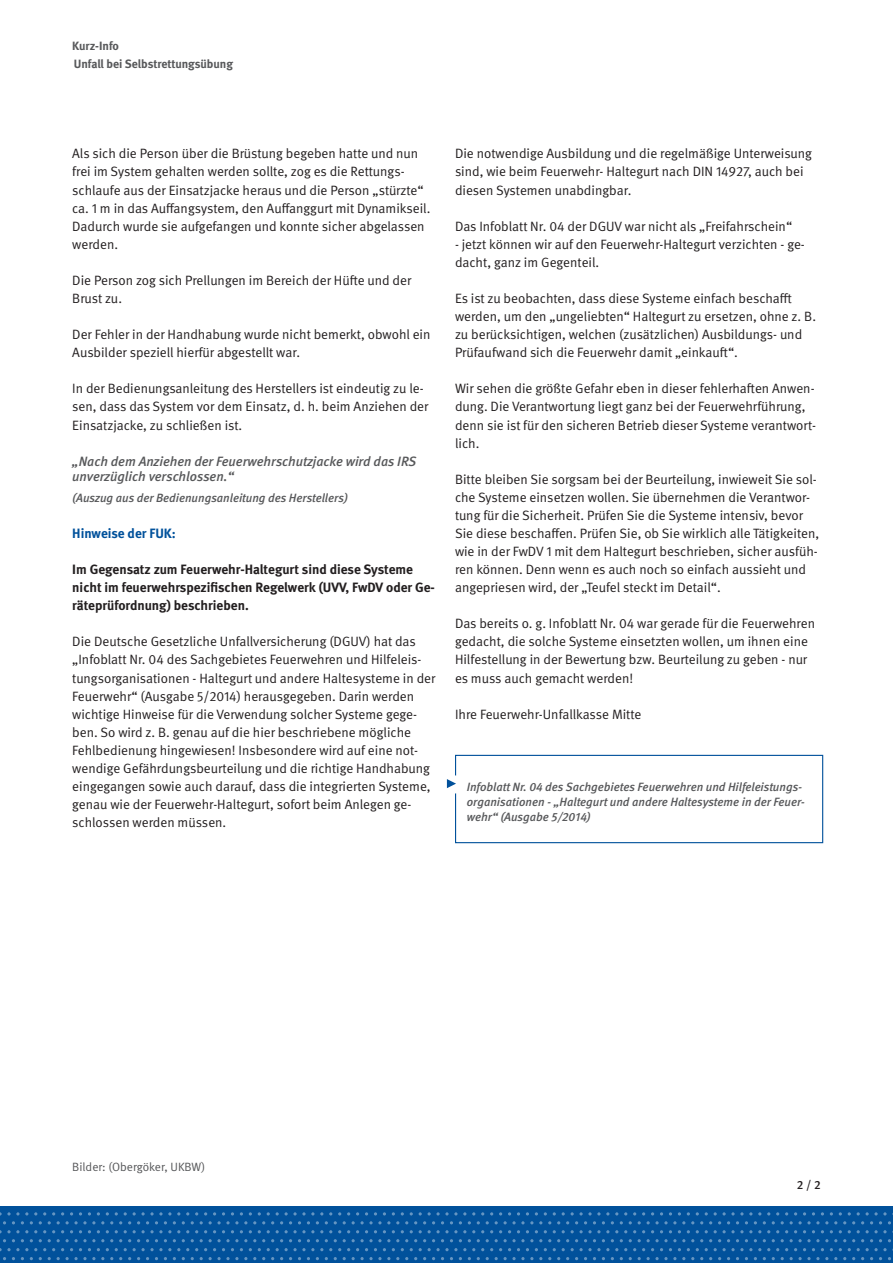
<style>
.page{position:relative;width:893px;height:1263px;background:#fff}
.page>*{position:absolute;margin:0;border:0;box-sizing:border-box;transform-origin:0 0}
.Fließtext{font:13.5px/18px "DGUV Meta";color:#231f20}
.Fließtext-2{font:700 13.5px/18px "DGUV Meta";color:#231f20}
.Marginaltext_Medium{font:italic 500 13.5px/15px "DGUV Meta";color:#57585a}
.Zwischenüberschrift{font:700 13.5px "DGUV Meta";color:#01519b}
.Marginaltext_Medium-2{font:italic 500 12px/15px "DGUV Meta";color:#57585a}
.Kolumnentitel_li{font:700 12px "DGUV Meta";letter-spacing:-.005em;color:#57585a}
.Bildunterschrift{font:12px "DGUV Meta";color:#57585a}
.Seitenzahlen_re{font:500 12px "DGUV Meta";color:#231f20}
</style>
<div class="page">
<div style="left:0;top:1207px;width:893px;height:56px;background:#01519b"></div>
<svg style="left:276px;top:1212px;width:38px;height:3px"></svg>
<svg style="left:419px;top:1212px;width:47px;height:3px"></svg>
<svg style="left:571px;top:1212px;width:38px;height:3px"></svg>
<svg style="left:714px;top:1212px;width:38px;height:3px"></svg>
<svg style="left:857px;top:1212px;width:36px;height:3px"></svg>
<svg style="left:276px;top:1230px;width:38px;height:3px"></svg>
<svg style="left:419px;top:1230px;width:47px;height:3px"></svg>
<svg style="left:571px;top:1230px;width:38px;height:3px"></svg>
<svg style="left:714px;top:1230px;width:38px;height:3px"></svg>
<svg style="left:857px;top:1230px;width:36px;height:3px"></svg>
<svg style="left:276px;top:1248px;width:38px;height:3px"></svg>
<svg style="left:419px;top:1248px;width:47px;height:3px"></svg>
<svg style="left:571px;top:1248px;width:38px;height:3px"></svg>
<svg style="left:714px;top:1248px;width:38px;height:3px"></svg>
<svg style="left:857px;top:1248px;width:36px;height:3px"></svg>
<svg style="left:209px;top:1221px;width:38px;height:3px"></svg>
<svg style="left:352px;top:1221px;width:38px;height:3px"></svg>
<svg style="left:495px;top:1221px;width:38px;height:3px"></svg>
<svg style="left:638px;top:1221px;width:38px;height:3px"></svg>
<svg style="left:781px;top:1221px;width:38px;height:3px"></svg>
<svg style="left:209px;top:1239px;width:38px;height:3px"></svg>
<svg style="left:352px;top:1239px;width:38px;height:3px"></svg>
<svg style="left:495px;top:1239px;width:38px;height:3px"></svg>
<svg style="left:638px;top:1239px;width:38px;height:3px"></svg>
<svg style="left:781px;top:1239px;width:38px;height:3px"></svg>
<svg style="left:209px;top:1257px;width:38px;height:3px"></svg>
<svg style="left:352px;top:1257px;width:38px;height:3px"></svg>
<svg style="left:495px;top:1257px;width:38px;height:3px"></svg>
<svg style="left:638px;top:1257px;width:38px;height:3px"></svg>
<svg style="left:781px;top:1257px;width:38px;height:3px"></svg>
<svg style="left:0;top:1212px;width:28px;height:3px"></svg>
<svg style="left:133px;top:1212px;width:38px;height:3px"></svg>
<svg style="left:0;top:1230px;width:28px;height:3px"></svg>
<svg style="left:133px;top:1230px;width:38px;height:3px"></svg>
<svg style="left:0;top:1248px;width:28px;height:3px"></svg>
<svg style="left:133px;top:1248px;width:38px;height:3px"></svg>
<svg style="left:66px;top:1221px;width:38px;height:3px"></svg>
<svg style="left:66px;top:1239px;width:38px;height:3px"></svg>
<svg style="left:66px;top:1257px;width:38px;height:3px"></svg>
<div style="left:455px;top:755px;width:368px;height:88px;border:1px solid #01519b"></div>
<div style="left:446px;top:775px;width:18px;height:18px;background:#fff;border-radius:50%"></div>
<svg style="left:447px;top:779px;width:9px;height:9px"></svg>
<p class="Kolumnentitel_li" style="left:72px;top:39px;width:48px">Kurz-Info</p>
<p class="Kolumnentitel_li" style="left:74px;top:57px;width:161px">Unfall bei Selbstrettungsübung</p>
<p class="Fließtext" style="left:72px;top:145px;width:360px">Als sich die Person über die Brüstung begeben hatte und nun frei im System gehalten werden sollte, zog es die Rettungs&shy;schlaufe aus der Einsatzjacke heraus und die Person „stürzte“ ca. 1 m in das Auffangsystem, den Auffanggurt mit Dynamikseil.<br>Dadurch wurde sie aufgefangen und konnte sicher abgelassen werden.</p>
<p class="Fließtext" style="left:72px;top:272px;width:340px">Die Person zog sich Prellungen im Bereich der Hüfte und der<br>Brust zu.</p>
<p class="Fließtext" style="left:72px;top:326px;width:360px">Der Fehler in der Handhabung wurde nicht bemerkt, obwohl ein<br>Ausbilder speziell hierfür abgestellt war.</p>
<p class="Fließtext" style="left:72px;top:380px;width:358px">In der Bedienungsanleitung des Herstellers ist eindeutig zu le&shy;sen, dass das System vor dem Einsatz, d. h. beim Anziehen der<br>Einsatzjacke, zu schließen ist.</p>
<p class="Marginaltext_Medium" style="left:72px;top:454px;width:346px">„Nach dem Anziehen der Feuerwehrschutzjacke wird das IRS unverzüglich verschlossen.“</p>
<p class="Marginaltext_Medium-2" style="left:72px;top:490px;width:277px">(Auszug aus der Bedienungsanleitung des Herstellers)</p>
<p class="Zwischenüberschrift" style="left:72px;top:525px;width:105px">Hinweise der FUK:</p>
<p class="Fließtext-2" style="left:72px;top:561px;width:364px">Im Gegensatz zum Feuerwehr-Haltegurt sind diese Systeme nicht im feuerwehrspezifischen Regelwerk (UVV, FwDV oder Ge&shy;räteprüfordnung) beschrieben.</p>
<p class="Fließtext" style="left:72px;top:633px;width:365px">Die Deutsche Gesetzliche Unfallversicherung (DGUV) hat das „Infoblatt Nr. 04 des Sachgebietes Feuerwehren und Hilfeleis&shy;tungsorganisationen - Haltegurt und andere Haltesysteme in der Feuerwehr“ (Ausgabe 5/2014) herausgegeben. Darin werden wichtige Hinweise für die Verwendung solcher Systeme gege&shy;ben. So wird z. B. genau auf die hier beschriebene mögliche Fehlbedienung hingewiesen! Insbesondere wird auf eine not&shy;wendige Gefährdungsbeurteilung und die richtige Handhabung eingegangen sowie auch darauf, dass die integrierten Systeme, genau wie der Feuerwehr-Haltegurt, sofort beim Anlegen ge&shy;schlossen werden müssen.</p>
<p class="Fließtext" style="left:455px;top:145px;width:359px">Die notwendige Ausbildung und die regelmäßige Unterweisung sind, wie beim Feuerwehr- Haltegurt nach DIN 14927, auch bei diesen Systemen unabdingbar.</p>
<p class="Fließtext" style="left:455px;top:217px;width:339px">Das Infoblatt Nr. 04 der DGUV war nicht als „Freifahrschein“</p>
<p class="Fließtext" style="left:455px;top:235px;width:351px">- jetzt können wir auf den Feuerwehr-Haltegurt verzichten - ge&shy;dacht, ganz im Gegenteil.</p>
<p class="Fließtext" style="left:455px;top:290px;width:362px">Es ist zu beobachten, dass diese Systeme einfach beschafft werden, um den „ungeliebten“ Haltegurt zu ersetzen, ohne z. B. zu berücksichtigen, welchen (zusätzlichen) Ausbildungs- und Prüfaufwand sich die Feuerwehr damit „einkauft“.</p>
<p class="Fließtext" style="left:455px;top:380px;width:362px">Wir sehen die größte Gefahr eben in dieser fehlerhaften Anwen&shy;dung. Die Verantwortung liegt ganz bei der Feuerwehrführung, denn sie ist für den sicheren Betrieb dieser Systeme verantwort&shy;lich.</p>
<p class="Fließtext" style="left:455px;top:470px;width:366px">Bitte bleiben Sie sorgsam bei der Beurteilung, inwieweit Sie sol&shy;che Systeme einsetzen wollen. Sie übernehmen die Verantwor&shy;tung für die Sicherheit. Prüfen Sie die Systeme intensiv, bevor Sie diese beschaffen. Prüfen Sie, ob Sie wirklich alle Tätigkeiten, wie in der FwDV 1 mit dem Haltegurt beschrieben, sicher ausfüh&shy;ren können. Denn wenn es auch noch so einfach aussieht und angepriesen wird, der „Teufel steckt im Detail“.</p>
<p class="Fließtext" style="left:455px;top:615px;width:362px">Das bereits o. g. Infoblatt Nr. 04 war gerade für die Feuerwehren gedacht, die solche Systeme einsetzten wollen, um ihnen eine Hilfestellung in der Bewertung bzw. Beurteilung zu geben - nur es muss auch gemacht werden!</p>
<p class="Fließtext" style="left:455px;top:705px;width:188px">Ihre Feuerwehr-Unfallkasse Mitte</p>
<p class="Marginaltext_Medium-2" style="left:467px;top:780px;width:340px">Infoblatt Nr. 04 des Sachgebietes Feuerwehren und Hilfeleistungs&shy;organisationen - „Haltegurt und andere Haltesysteme in der Feuer&shy;wehr“ (Ausgabe 5/2014)</p>
<p class="Bildunterschrift" style="left:72px;top:1159px;width:134px">Bilder: (Obergöker, UKBW)</p>
<p class="Seitenzahlen_re" style="left:797px;top:1177px;width:25px">2 / 2</p>
</div>
